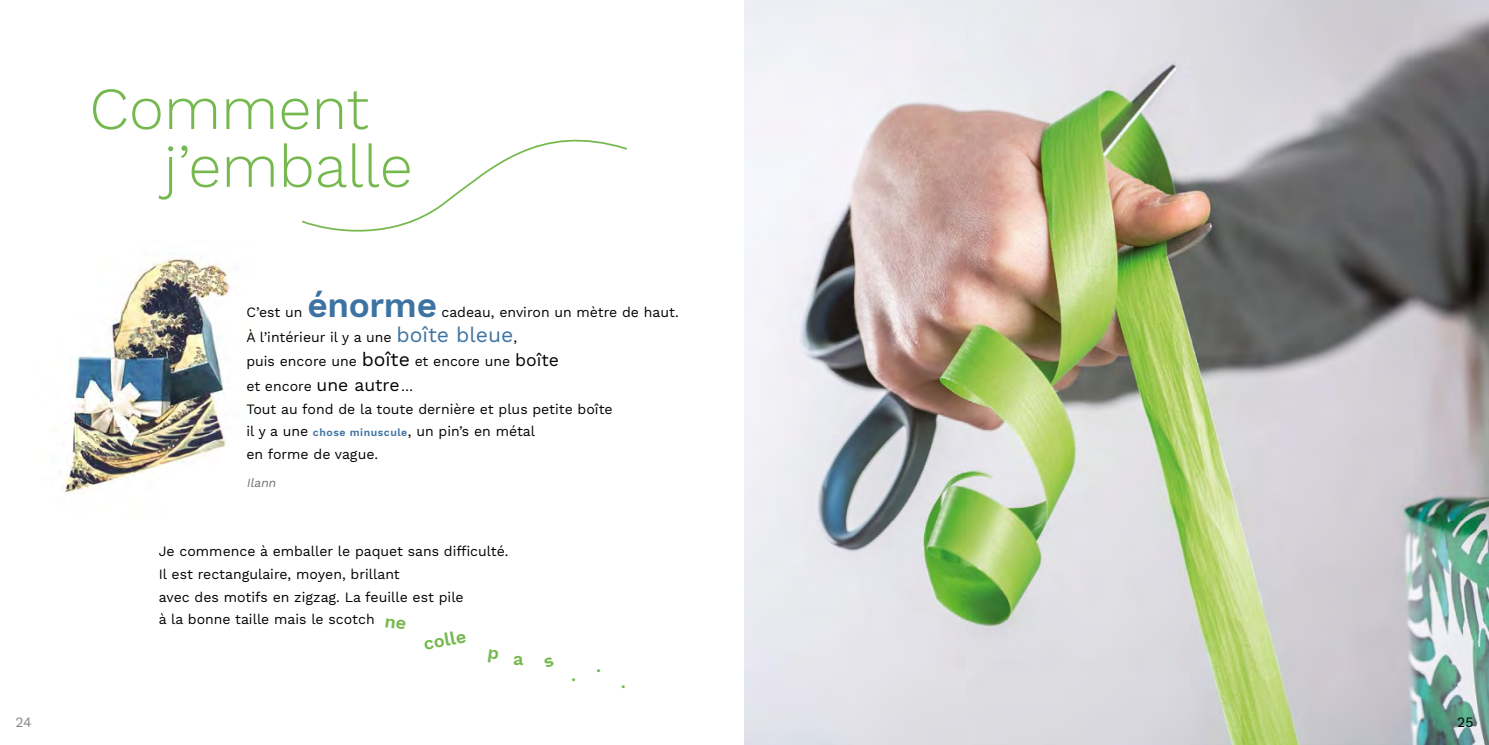
<style>
.page{position:relative;width:1489px;height:745px;background:#fff}
.page>*{position:absolute;margin:0;border:0;box-sizing:border-box;transform-origin:0 0}
.t1{font:300 59.5px/57.8px "Work Sans";color:#75b94e}
.t2{font:600 35px "Work Sans";letter-spacing:-.01em;color:#3d73a2}
.t3{font:600 18.03px "Work Sans";color:#75b94e}
.t4{font:14px/22.8px "Work Sans";color:#000}
.t5{font:14px "Work Sans";color:#878787}
.t6{font:italic 12.25px "Work Sans";color:#706f6f}
.s1{font-size:21px;color:#3d73a2}
.s2{font-size:19.25px}
.s3{font-size:17.5px}
.s4{font-weight:600;font-size:10.5px;color:#3d73a2}
</style>
<div class="page">
<img style="left:62px;top:258px;width:169px;height:235px">
<img style="left:744px;top:0;width:744px;height:744px">
<svg style="left:302px;top:139px;width:325px;height:93px"></svg>
<p class="t5" style="left:15px;top:713px;width:18px">24</p>
<h1 class="t1" style="left:164px;top:82px;width:250px;text-indent:-74px">Comment j’emballe</h1>
<h2 class="t2" style="left:307px;top:284px;width:131px">énorme</h2>
<p class="t4" style="left:246px;top:300px;width:434px;line-height:24.5px;text-indent:195px">cadeau, environ un mètre de haut.<br>À l’intérieur il y a une <span class="s1">boîte bleue</span>,<br>puis encore une <span class="s2">boîte</span> et encore une <span class="s3">boîte<br></span>et encore <span class="s3">une autre</span>…</p>
<p class="t4" style="left:246px;top:398px;width:368px">Tout au fond de la toute dernière et plus petite boîte il y a une <span class="s4">chose minuscule</span>, un pin’s en métal<br>en forme de vague.</p>
<p class="t6" style="left:246px;top:475px;width:34px">Ilann</p>
<p class="t4" style="left:246px;top:301px;width:58px">C’est un</p>
<p class="t4" style="left:159px;top:540px;width:351px">Je commence à emballer le paquet sans difficulté.<br>Il est rectangulaire, moyen, brillant<br>avec des motifs en zigzag. La feuille est pile<br>à la bonne taille mais le scotch</p>
<p class="t3" style="left:422px;top:632px;width:45px;rotate:-10deg">colle</p>
<p class="t3" style="left:513px;top:647px;width:12px">a</p>
<p class="t3" style="left:571px;top:664px;width:7px">.</p>
<p class="t3" style="left:596px;top:654px;width:7px">.</p>
<p class="t3" style="left:621px;top:670px;width:7px">.</p>
<p class="t4" style="left:1456px;top:711px;width:18px">25</p>
</div>
